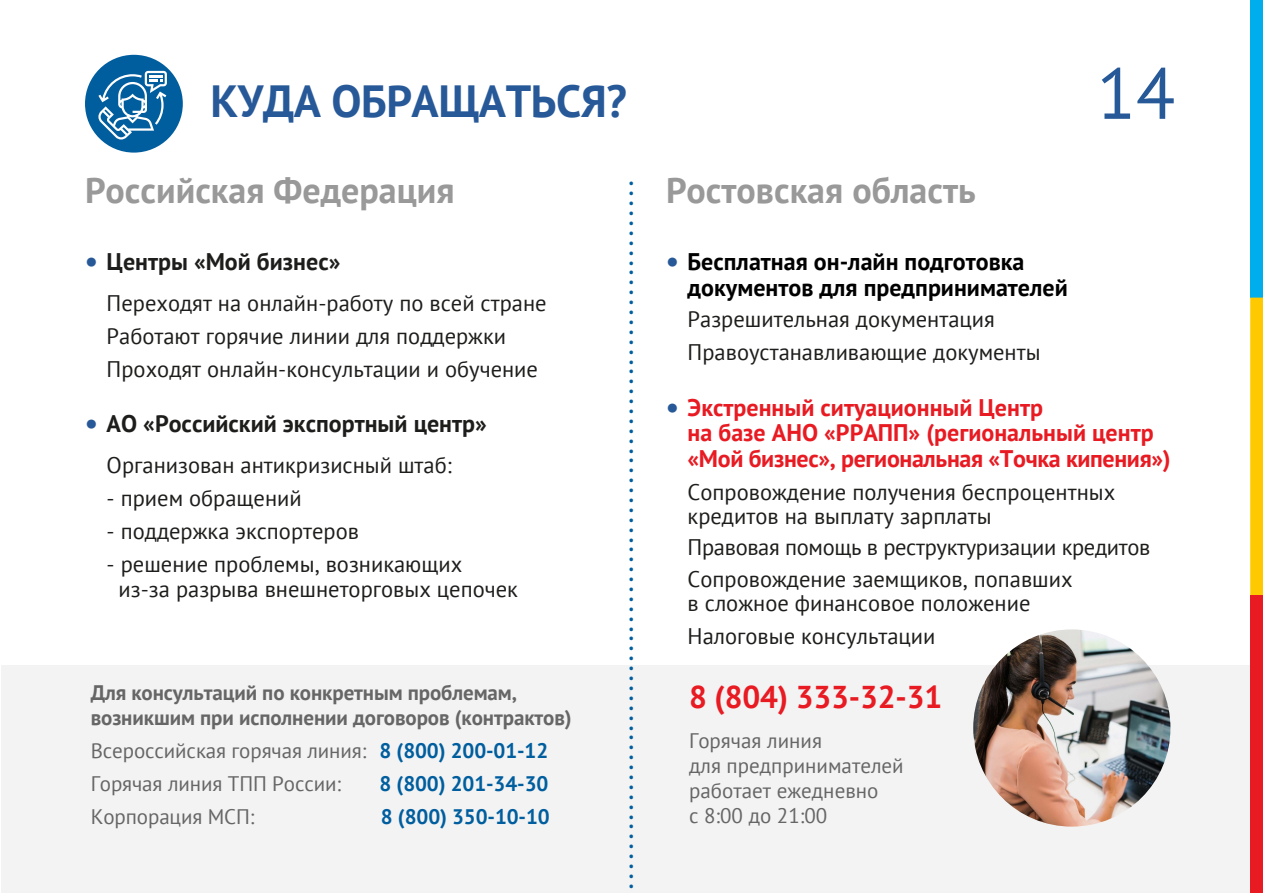
<style>
.page{position:relative;width:1263px;height:893px;background:#fff}
.page>*{position:absolute;margin:0;border:0;box-sizing:border-box;transform-origin:0 0}
.t1{font:72px "PT Sans";color:#275998}
.t2{font:700 45px "PT Sans";letter-spacing:-.01em;color:#275998}
.t3{font:700 36px "PT Sans";color:#999}
.t4{font:31.5px "PT Sans";color:#005e9e}
.t5{font:700 31.5px "PT Sans";letter-spacing:-.005em;color:#e81a22}
.t6{font:700 24px/25.5px "PT Sans";color:#e81a22}
.t7{font:700 24px/25.5px "PT Sans";color:#000}
.t8{font:700 24px "PT Sans";color:#1d1d1b}
.t9{font:22.5px/33px "PT Sans";color:#1d1d1b}
.t10{font:21px/25.2px "PT Sans";letter-spacing:-.005em;color:#666}
.t11{font:700 21px/25.2px "PT Sans";letter-spacing:-.005em;color:#666}
.t12{font:700 21px "PT Sans";letter-spacing:-.005em;color:#005e9e}
.t13{font:21px "Arial";color:#275998}
.s1{font-weight:700;color:#005e9e}
</style>
<div class="page">
<div style="left:2px;top:666px;width:1261px;height:227px;background:#f3f3f3"></div>
<div style="left:85px;top:55px;width:98px;height:98px;background:#005e9e;border-radius:50%"></div>
<div style="left:1250px;top:0;width:13px;height:298px;background:#00aeee"></div>
<div style="left:1250px;top:298px;width:13px;height:297px;background:#ffc900"></div>
<div style="left:1250px;top:595px;width:13px;height:298px;background:#e81a22"></div>
<svg style="left:98px;top:71px;width:69px;height:69px"></svg>
<img style="left:973px;top:629px;width:197px;height:198px;border-radius:99px">
<h2 class="t2" style="left:211px;top:71px;width:418px">КУДА ОБРАЩАТЬСЯ?</h2>
<h1 class="t1" style="left:1097px;top:47px;width:80px">14</h1>
<h3 class="t3" style="left:85px;top:166px;width:371px">Российская Федерация</h3>
<h3 class="t3" style="left:666px;top:166px;width:311px">Ростовская область</h3>
<h3 class="t4" style="left:661px;top:180px;width:711px;rotate:90deg">........................................................................</h3>
<p class="t8" style="left:107px;top:246px;width:235px">Центры «Мой бизнес»</p>
<p class="t9" style="left:107px;top:286px;width:441px">Переходят на онлайн-работу по всей стране<br>Работают горячие линии для поддержки<br>Проходят онлайн-консультации и обучение</p>
<p class="t8" style="left:107px;top:408px;width:382px">АО «Российский экспортный центр»</p>
<p class="t9" style="left:107px;top:448px;width:347px">Организован антикризисный штаб:</p>
<p class="t9" style="left:107px;top:481px;width:197px">- прием обращений</p>
<p class="t9" style="left:107px;top:514px;width:254px">- поддержка экспортеров</p>
<p class="t9" style="left:119px;top:551px;width:401px;line-height:25.5px;text-indent:-12px">- решение проблемы, возникающих из-за разрыва внешнеторговых цепочек</p>
<p class="t7" style="left:688px;top:249px;width:382px">Бесплатная он-лайн подготовка документов для предпринимателей</p>
<p class="t9" style="left:688px;top:303px;width:354px">Разрешительная документация<br>Правоустанавливающие документы</p>
<p class="t6" style="left:688px;top:394px;width:484px">Экстренный ситуационный Центр<br>на базе АНО «РРАПП» (региональный центр «Мой бизнес», региональная «Точка кипения»)</p>
<p class="t9" style="left:688px;top:480px;width:429px;line-height:24px">Сопровождение получения беспроцентных кредитов на выплату зарплаты</p>
<p class="t9" style="left:688px;top:531px;width:464px;line-height:31.5px">Правовая помощь в реструктуризации кредитов<br>Сопровождение заемщиков, попавших</p>
<p class="t9" style="left:688px;top:586px;width:344px">в сложное финансовое положение<br>Налоговые консультации</p>
<p class="t13" style="left:85px;top:247px;width:14px">●</p>
<p class="t13" style="left:666px;top:247px;width:14px">●</p>
<p class="t13" style="left:666px;top:393px;width:14px">●</p>
<p class="t13" style="left:85px;top:408px;width:14px">●</p>
<p class="t11" style="left:91px;top:680px;width:483px">Для консультаций по конкретным проблемам, возникшим при исполнении договоров (контрактов)</p>
<p class="t10" style="left:91px;top:734px;width:459px;line-height:32.7px">Всероссийская горячая линия: <span class="s1">8 (800) 200-01-12<br></span>Горячая линия ТПП России:</p>
<h3 class="t5" style="left:689px;top:676px;width:255px">8 (804) 333-32-31</h3>
<p class="t10" style="left:689px;top:727px;width:216px">Горячая линия<br>для предпринимателей работает ежедневно<br>с 8:00 до 21:00</p>
<p class="t12" style="left:380px;top:770px;width:170px">8 (800) 201-34-30</p>
<p class="t10" style="left:91px;top:803px;width:165px">Корпорация МСП:</p>
<p class="t12" style="left:381px;top:802px;width:170px">8 (800) 350-10-10</p>
</div>
